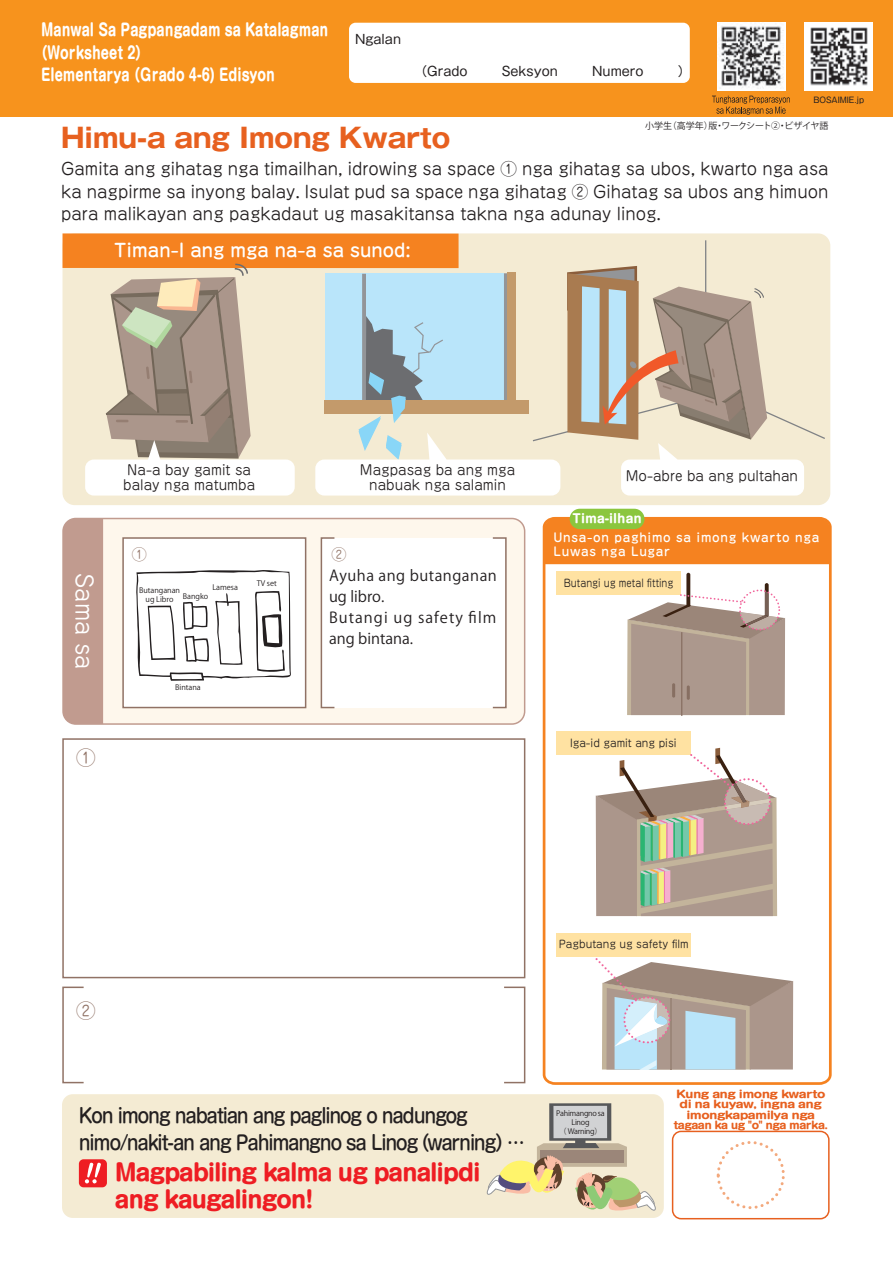
<style>
.page{position:relative;width:893px;height:1263px;background:#fff}
.page>*{position:absolute;margin:0;border:0;box-sizing:border-box;transform-origin:0 0}
.t1{font:700 27px "Gothic MB101 Pro";color:#e7601f}
.t2{font:700 22.5px/27px "Shin M Go Pro";letter-spacing:-.05em;color:#ee1d23}
.t3{font:22.5px "Jun 201 Pro";color:#fff}
.t4{font:500 19.5px/27px "Shin M Go Pro";letter-spacing:-.065em;color:#231f20;scale:.9 1}
.t5{font:19.5px "Jun 201 Pro";color:#907265}
.t6{font:500 18px "Jun 34 Pro";color:#fff}
.t7{font:16.5px/22.5px "Jun 201 Pro";color:#231f20;text-align:justify}
.t8{font:700 16.5px "Shin M Go Pro";color:#fff;scale:.76 1}
.t9{font:15px/21px "Koz Go Pro";letter-spacing:.035em;color:#231f20}
.t10{font:15px "Jun 201 Pro";color:#907265}
.t11{font:13.5px/15px "Jun 201 Pro";color:#231f20;text-align:center}
.t12{font:12.75px "Gothic MB101 Pr 6 N";color:#231f20}
.t13{font:500 12px "Jun 34 Pro";letter-spacing:.06em;color:#fff}
.t14{font:700 12px "Shin M Go Pro";color:#fff}
.t15{font:10.5px "Jun 201 Pro";color:#231f20}
.t16{font:10.5px "Jun 201 Pro";color:#231f20;scale:.9 1}
.t17{font:700 10.2px/10.5px "Shin M Go Pro";letter-spacing:-.05em;color:#e7601f;text-align:center;scale:1.2 1}
.t18{font:9px "Koz Go Pro";letter-spacing:-.03em;color:#231f20}
.t19{font:9px "Koz Go Pro";letter-spacing:-.075em;color:#231f20}
.t20{font:8.1px "Gothic MB101 Pro";color:#231f20}
.t21{font:7.5px "Koz Go Pro";color:#231f20}
.t22{font:7.5px/9px "Koz Go Pro";letter-spacing:-.035em;color:#231f20;text-align:center}
</style>
<div class="page">
<div style="left:63px;top:518px;width:462px;height:206px;background:#fef7ec;border-radius:13px"></div>
<div style="left:62px;top:518px;width:463px;height:207px;border:2px solid #c19b8f;border-radius:13px"></div>
<div style="left:63px;top:518px;width:40px;height:206px;background:#c19b8f"></div>
<svg style="left:542px;top:516px;width:290px;height:569px"></svg>
<div style="left:544px;top:519px;width:286px;height:45px;background:#f58220"></div>
<svg style="left:686px;top:573px;width:4px;height:34px"></svg>
<svg style="left:765px;top:583px;width:4px;height:34px"></svg>
<div style="left:123px;top:538px;width:183px;height:169px;background:#fff"></div>
<div style="left:122px;top:537px;width:184px;height:171px;border:2px solid #907265"></div>
<div style="left:321px;top:538px;width:184px;height:169px;background:#fff"></div>
<div style="left:321px;top:537px;width:14px;height:171px;border:2px solid #907265"></div>
<div style="left:492px;top:537px;width:15px;height:171px;border:2px solid #907265"></div>
<div style="left:739px;top:589px;width:41px;height:42px;border:2px dashed #f1669c;border-radius:50%"></div>
<svg style="left:627px;top:590px;width:158px;height:125px;background:#b6a499"></svg>
<svg style="left:596px;top:748px;width:181px;height:168px"></svg>
<svg style="left:594px;top:956px;width:199px;height:113px"></svg>
<div style="left:62px;top:738px;width:463px;height:240px;border:2px solid #907265"></div>
<div style="left:62px;top:986px;width:22px;height:97px;border:2px solid #907265"></div>
<div style="left:503px;top:986px;width:22px;height:97px;border:2px solid #907265"></div>
<svg style="left:136px;top:570px;width:155px;height:111px"></svg>
<div style="left:63px;top:233px;width:767px;height:272px;background:#f4ebd3;border-radius:12px"></div>
<div style="left:63px;top:233px;width:396px;height:35px;background:#f58220"></div>
<hr style="left:705px;top:240px;width:1px;height:58px;background:#808285">
<div style="left:570px;top:509px;width:74px;height:20px;background:#8bc63e;border-radius:10px"></div>
<svg style="left:315px;top:264px;width:510px;height:231px"></svg>
<svg style="left:85px;top:263px;width:210px;height:232px"></svg>
<div style="left:62px;top:1094px;width:602px;height:124px;background:#f4ebd3;border-radius:11px"></div>
<div style="left:549px;top:1103px;width:62px;height:38px;background:linear-gradient(to right,#5e5f61,#626365)"></div>
<div style="left:553px;top:1106px;width:54px;height:32px;background:#d1d2d4"></div>
<div style="left:575px;top:1139px;width:10px;height:5px;background:#57585a"></div>
<svg style="left:486px;top:1143px;width:170px;height:68px"></svg>
<div style="left:79px;top:1159px;width:28px;height:28px;background:#ee1d23;border-radius:5px"></div>
<svg style="left:85px;top:1162px;width:16px;height:22px"></svg>
<div style="left:672px;top:1131px;width:158px;height:88px;border:2px solid #e7601f;border-radius:9px"></div>
<div style="left:717px;top:1141px;width:68px;height:68px;border:3px dashed #f3a97d;border-radius:50%"></div>
<div style="left:0;top:0;width:893px;height:117px;background:#f7931d"></div>
<div style="left:349px;top:23px;width:341px;height:60px;background:#fff;border-radius:7px"></div>
<img style="left:717px;top:22px;width:68px;height:68px">
<svg style="left:712px;top:96px;width:78px;height:19px"></svg>
<img style="left:805px;top:22px;width:68px;height:68px">
<p class="t8" style="left:41px;top:17px;width:379px">Manwal Sa Pagpangadam sa Katalagman</p>
<p class="t8" style="left:35px;top:39px;width:151px">（Worksheet (2</p>
<p class="t8" style="left:41px;top:62px;width:309px">Elementarya（Grado 4-6) Edisyon</p>
<p class="t12" style="left:355px;top:29px;width:48px">Ngalan</p>
<p class="t12" style="left:414px;top:61px;width:55px">（Grado</p>
<p class="t12" style="left:474px;top:61px;width:55px">（Grado</p>
<p class="t12" style="left:502px;top:61px;width:117px">Seksyon Seksyon</p>
<p class="t12" style="left:592px;top:61px;width:53px">Numero</p>
<p class="t12" style="left:678px;top:61px;width:14px">(</p>
<p class="t20" style="left:813px;top:93px;width:52px">BOSAIMIE j p.</p>
<p class="t18" style="left:784px;top:120px;width:45px">ビザイヤ語</p>
<p class="t18" style="left:645px;top:120px;width:28px">小学生</p>
<p class="t18" style="left:668px;top:120px;width:51px">（高学年版）</p>
<p class="t19" style="left:721px;top:120px;width:67px">ワークシート②・</p>
<p class="t18" style="left:715px;top:120px;width:10px">・</p>
<h1 class="t1" style="left:61px;top:115px;width:391px">Himu a- ang Imong Kwarto</h1>
<p class="t7" style="left:61px;top:156px;width:769px">Gamita ang gihatag nga timailhan, idrowing sa space ① nga gihatag sa ubos, kwarto nga asa ka nagpirme sa inyong balay. Isulat pud sa space nga gihatag ② Gihatag sa ubos ang himuon para malikayan ang pagkadaut ug masakitansa takna nga adunay linog.</p>
<p class="t6" style="left:114px;top:236px;width:298px">Timan I- ang mga na a- sa sunod:</p>
<p class="t11" style="left:127px;top:461px;width:125px">Na a- bay gamit sa</p>
<p class="t11" style="left:626px;top:467px;width:174px">Mo-abre ba ang pultahan</p>
<p class="t11" style="left:123px;top:476px;width:134px">balay nga matumba</p>
<p class="t11" style="left:360px;top:461px;width:157px">Magpasag ba ang mga nabuak nga salamin</p>
<p class="t14" style="left:573px;top:509px;width:71px">Tima-ilhan</p>
<h2 class="t3" style="left:102px;top:573px;width:98px;rotate:90deg">Sama sa</h2>
<p class="t5" style="left:76px;top:742px;width:21px">1</p>
<p class="t10" style="left:132px;top:542px;width:16px">1</p>
<p class="t21" style="left:212px;top:582px;width:27px">Lamesa</p>
<p class="t21" style="left:139px;top:585px;width:43px">Butanganan</p>
<p class="t21" style="left:183px;top:591px;width:27px">Bangko</p>
<p class="t21" style="left:146px;top:594px;width:29px">ug Libro</p>
<p class="t21" style="left:257px;top:578px;width:22px">TV set</p>
<p class="t21" style="left:175px;top:683px;width:27px">Bintana</p>
<p class="t10" style="left:331px;top:542px;width:16px">2</p>
<p class="t9" style="left:329px;top:565px;width:169px">Ayuha ang butanganan</p>
<p class="t9" style="left:329px;top:586px;width:169px">ug libro.<br>Butangi ug safety film ang bintana.</p>
<p class="t13" style="left:553px;top:528px;width:57px">Unsa-on</p>
<p class="t13" style="left:614px;top:528px;width:58px">paghimo</p>
<p class="t13" style="left:697px;top:528px;width:41px">imong</p>
<p class="t13" style="left:742px;top:528px;width:50px">kwarto</p>
<p class="t13" style="left:795px;top:528px;width:26px">nga</p>
<p class="t13" style="left:676px;top:528px;width:16px">sa</p>
<p class="t13" style="left:553px;top:542px;width:44px">Luwas</p>
<p class="t13" style="left:631px;top:542px;width:41px">Lugar</p>
<p class="t13" style="left:601px;top:542px;width:26px">nga</p>
<p class="t16" style="left:564px;top:575px;width:123px">Butangi ug metal fitting</p>
<p class="t15" style="left:570px;top:734px;width:108px">Iga-id gamit ang pisi</p>
<p class="t5" style="left:76px;top:995px;width:21px">2</p>
<p class="t4" style="left:412px;top:1100px;width:127px;text-indent:-333px">Kon imong nabatian ang paglinog o nadungog（warning . . .(</p>
<p class="t4" style="left:79px;top:1127px;width:379px">nimo/nakit-an ang Pahimangno sa Linog</p>
<h2 class="t2" style="left:115px;top:1156px;width:367px">Magpabiling kalma ug panalipdi ang kaugalingon!</h2>
<p class="t15" style="left:559px;top:936px;width:132px">Pagbutang ug safety film</p>
<p class="t22" style="left:556px;top:1109px;width:50px">Pahimangno sa<br>Linog<br>（ Warning(</p>
<p class="t17" style="left:673px;top:1087px;width:130px">Kung ang imong kwarto di na kuyaw, ingna ang imongkapamilya nga tagaan ka ug "o" nga marka.</p>
</div>
